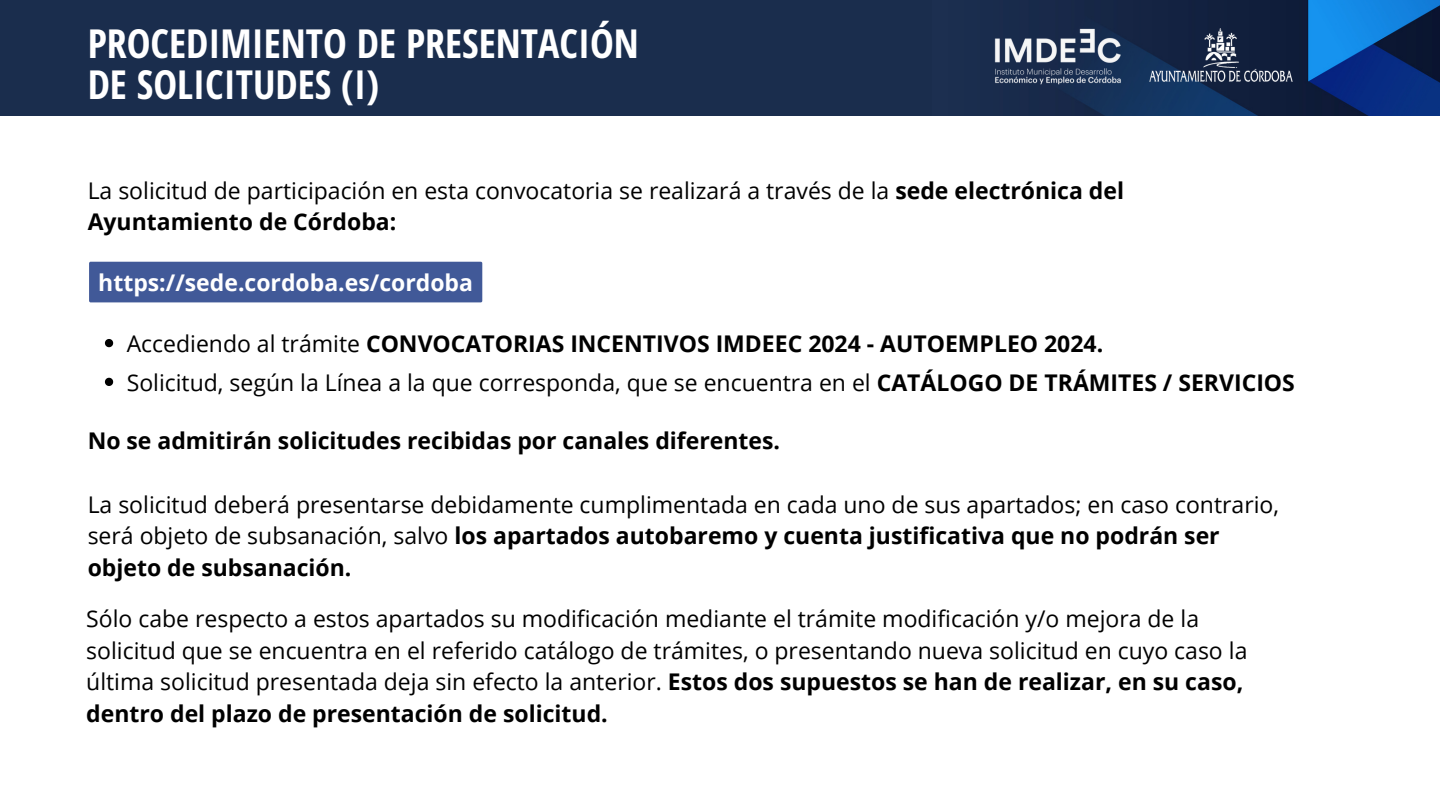
<style>
.page{position:relative;width:1440px;height:810px;background:#fff}
.page>*{position:absolute;margin:0;border:0;box-sizing:border-box;transform-origin:0 0}
.t1{font:700 40px/40.5px "Open Sans Hebrew Condensed";color:#fff}
.t2{font:23px/31.5px "Open Sans";color:#000}
.t3{font:700 23px "Open Sans";color:#000}
.t4{font:700 23px "Open Sans";color:#fff}
.s1{font-weight:700}
.s2{font-weight:400}
</style>
<div class="page">
<img style="left:932px;top:0;width:508px;height:116px">
<div style="left:0;top:0;width:932px;height:117px;background:#1a2d4d"></div>
<img style="left:994px;top:29px;width:127px;height:55px">
<img style="left:1149px;top:29px;width:144px;height:53px">
<div style="left:89px;top:262px;width:393px;height:40px;background:#415998"></div>
<svg style="left:105px;top:339px;width:8px;height:8px"></svg>
<svg style="left:105px;top:378px;width:8px;height:8px"></svg>
<h1 class="t1" style="left:88px;top:22px;width:553px">PROCEDIMIENTO DE PRESENTACIÓN<br>DE SOLICITUDES (I)</h1>
<p class="t2" style="left:88px;top:174px;width:1038px">La solicitud de participación en esta convocatoria se realizará a través de la <span class="s1">sede electrónica del<br>Ayuntamiento de Córdoba:</span></p>
<p class="t4" style="left:98px;top:267px;width:376px">https://sede.cordoba.es/cordoba</p>
<p class="t3" style="left:127px;top:327px;width:978px"><span class="s2">Accediendo al trámite</span> CONVOCATORIAS INCENTIVOS IMDEEC 2024 - AUTOEMPLEO 2024.</p>
<p class="t2" style="left:127px;top:366px;width:1170px">Solicitud, según la Línea a la que corresponda, que se encuentra en el <span class="s1">CATÁLOGO DE TRÁMITES / SERVICIOS</span></p>
<p class="t3" style="left:88px;top:424px;width:694px">No se admitirán solicitudes recibidas por canales diferentes.</p>
<p class="t2" style="left:88px;top:488px;width:1193px">La solicitud deberá presentarse debidamente cumplimentada en cada uno de sus apartados; en caso contrario, será objeto de subsanación, salvo <span class="s1">los apartados autobaremo y cuenta justificativa que no podrán ser objeto de subsanación.</span></p>
<p class="t2" style="left:86px;top:603px;width:1163px">Sólo cabe respecto a estos apartados su modificación mediante el trámite modificación y/o mejora de la solicitud que se encuentra en el referido catálogo de trámites, o presentando nueva solicitud en cuyo caso la última solicitud presentada deja sin efecto la anterior. <span class="s1">Estos dos supuestos se han de realizar, en su caso, dentro del plazo de presentación de solicitud.</span></p>
</div>
